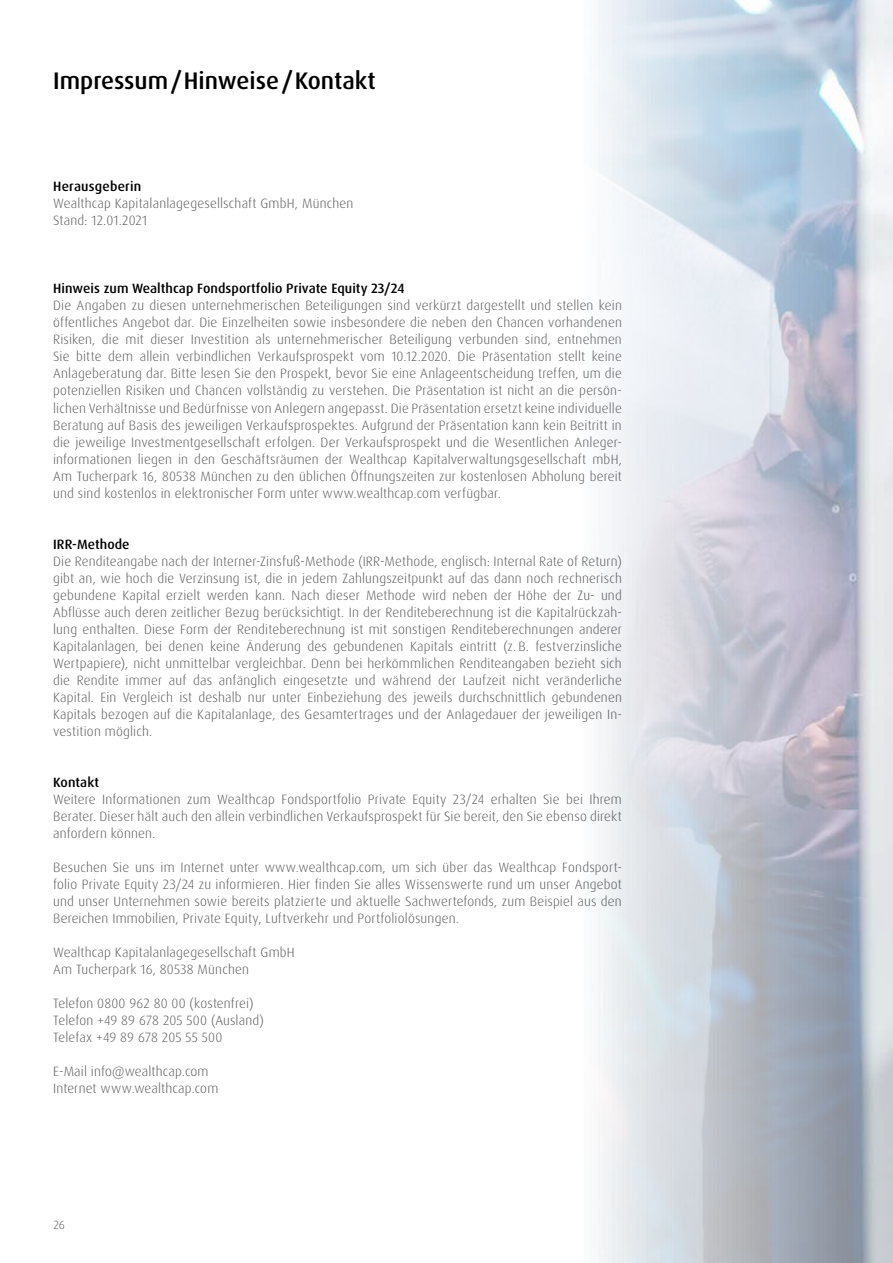
<style>
.page{position:relative;width:893px;height:1263px;background:#fff}
.page>*{position:absolute;margin:0;border:0;box-sizing:border-box;transform-origin:0 0}
.t1{font:500 24px "Dax OT";color:#000}
.t2{font:300 13.5px/17px "Dax OT";letter-spacing:.015em;color:#58585a}
.t3{font:500 13.5px "Dax OT";letter-spacing:.005em;color:#000}
.t4{font:300 12px "Dax OT";color:#58585a}
</style>
<div class="page">
<img style="left:598px;top:0;width:295px;height:1263px">
<h1 class="t1" style="left:53px;top:66px;width:324px">Impressum/Hinweise/Kontakt</h1>
<p class="t3" style="left:53px;top:178px;width:90px">Herausgeberin</p>
<p class="t2" style="left:53px;top:195px;width:302px">Wealthcap Kapitalanlagegesellschaft GmbH, München<br>Stand: 12.01.2021</p>
<p class="t3" style="left:53px;top:280px;width:353px">Hinweis zum Wealthcap Fondsportfolio Private Equity 23/24</p>
<p class="t2" style="left:53px;top:297px;width:570px">Die Angaben zu diesen unternehmerischen Beteiligungen sind verkürzt dargestellt und stellen kein öffentliches Angebot dar. Die Einzelheiten sowie insbesondere die neben den Chancen vorhandenen Risiken, die mit dieser Investition als unternehmerischer Beteiligung verbunden sind, entnehmen Sie bitte dem allein verbindlichen Verkaufsprospekt vom 10.12.2020. Die Präsentation stellt keine Anlageberatung dar. Bitte lesen Sie den Prospekt, bevor Sie eine Anlageentscheidung treffen, um die potenziellen Risiken und Chancen vollständig zu verstehen. Die Präsentation ist nicht an die persön&shy;lichen Verhältnisse und Bedürfnisse von Anlegern angepasst. Die Präsentation ersetzt keine individuelle Beratung auf Basis des jeweiligen Verkaufsprospektes. Aufgrund der Präsentation kann kein Beitritt in die jeweilige Investmentgesellschaft erfolgen. Der Verkaufsprospekt und die Wesentlichen Anleger&shy;informationen liegen in den Geschäftsräumen der Wealthcap Kapitalverwaltungsgesellschaft mbH, Am Tucherpark 16, 80538 München zu den üblichen Öffnungszeiten zur kostenlosen Abholung bereit und sind kostenlos in elektronischer Form unter www.wealthcap.com verfügbar.</p>
<p class="t3" style="left:53px;top:535px;width:78px">IRR-Methode</p>
<p class="t2" style="left:53px;top:553px;width:570px;text-align:justify">Die Renditeangabe nach der Interner-Zinsfuß-Methode (IRR-Methode, englisch: Internal Rate of Return) gibt an, wie hoch die Verzinsung ist, die in jedem Zahlungszeitpunkt auf das dann noch rechnerisch gebundene Kapital erzielt werden kann. Nach dieser Methode wird neben der Höhe der Zu- und Abflüsse auch deren zeitlicher Bezug berücksichtigt. In der Renditeberechnung ist die Kapitalrückzah&shy;lung enthalten. Diese Form der Renditeberechnung ist mit sonstigen Renditeberechnungen anderer Kapitalanlagen, bei denen keine Änderung des gebundenen Kapitals eintritt (z. B. festverzinsliche Wertpapiere), nicht unmittelbar vergleichbar. Denn bei herkömmlichen Renditeangaben bezieht sich die Rendite immer auf das anfänglich eingesetzte und während der Laufzeit nicht veränderliche Kapital. Ein Vergleich ist deshalb nur unter Einbeziehung des jeweils durchschnittlich gebundenen Kapitals bezogen auf die Kapitalanlage, des Gesamtertrages und der Anlagedauer der jeweiligen In&shy;vestition möglich.</p>
<p class="t3" style="left:53px;top:773px;width:47px">Kontakt</p>
<p class="t2" style="left:53px;top:791px;width:570px;text-align:justify">Weitere Informationen zum Wealthcap Fondsportfolio Private Equity 23/24 erhalten Sie bei Ihrem Berater. Dieser hält auch den allein verbindlichen Verkaufsprospekt für Sie bereit, den Sie ebenso direkt anfordern können.</p>
<p class="t2" style="left:53px;top:859px;width:570px">Besuchen Sie uns im Internet unter www.wealthcap.com, um sich über das Wealthcap Fondsport&shy;folio Private Equity 23/24 zu informieren. Hier finden Sie alles Wissenswerte rund um unser Angebot und unser Unternehmen sowie bereits platzierte und aktuelle Sachwertefonds, zum Beispiel aus den Bereichen Immobilien, Private Equity, Luftverkehr und Portfoliolösungen.</p>
<p class="t2" style="left:53px;top:944px;width:243px">Wealthcap Kapitalanlagegesellschaft GmbH<br>Am Tucherpark 16, 80538 München</p>
<p class="t2" style="left:53px;top:995px;width:212px">Telefon 0800 962 80 00 (kostenfrei)<br>Telefon +49 89 678 205 500 (Ausland)<br>Telefax +49 89 678 205 55 500</p>
<p class="t2" style="left:53px;top:1063px;width:167px">E-Mail info@wealthcap.com<br>Internet www.wealthcap.com</p>
<p class="t4" style="left:53px;top:1217px;width:13px">26</p>
</div>
